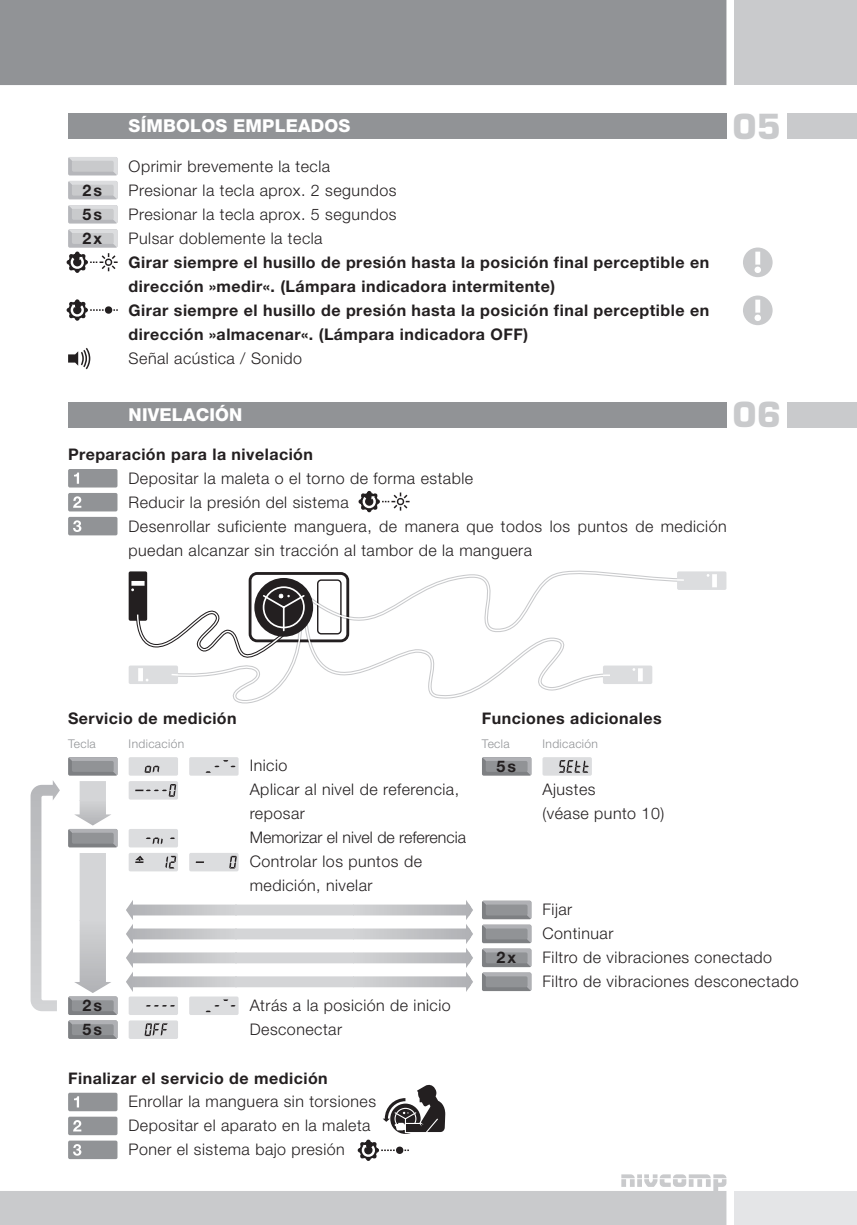
<style>
.page{position:relative;width:857px;height:1225px;background:#fff}
.page>*{position:absolute;margin:0;border:0;box-sizing:border-box;transform-origin:0 0}
.t1{font:900 37.8px "Eurostile T";color:#c9cacc}
.t2{font:800 17.8px "Helvetica Neue";letter-spacing:.01em;color:#fff}
.t3{font:300 16px/24px "Helvetica Neue";letter-spacing:.03em;color:#231f20}
.t4{font:700 16px/24px "Helvetica Neue";letter-spacing:.03em;color:#231f20}
.t5{font:300 12px "Helvetica Neue";letter-spacing:.03em;color:#919396}
</style>
<div class="page">
<svg style="left:67px;top:299px;width:51px;height:22px"></svg>
<svg style="left:68px;top:348px;width:22px;height:21px"></svg>
<svg style="left:68px;top:157px;width:49px;height:18px"></svg>
<div style="left:72px;top:161px;width:42px;height:11px;background:#c9cacc;border-radius:2px"></div>
<svg style="left:68px;top:181px;width:49px;height:18px"></svg>
<div style="left:72px;top:185px;width:42px;height:11px;background:#c9cacc;border-radius:2px"></div>
<svg style="left:67px;top:229px;width:51px;height:44px"></svg>
<div style="left:72px;top:233px;width:42px;height:11px;background:#c9cacc;border-radius:2px"></div>
<svg style="left:68px;top:205px;width:49px;height:18px"></svg>
<div style="left:72px;top:209px;width:42px;height:11px;background:#c9cacc;border-radius:2px"></div>
<div style="left:68px;top:113px;width:658px;height:26px;background:#919396"></div>
<div style="left:786px;top:113px;width:70px;height:26px;background:#c9cacc"></div>
<div style="left:68px;top:402px;width:658px;height:25px;background:#919396"></div>
<div style="left:786px;top:402px;width:70px;height:25px;background:#c9cacc"></div>
<div style="left:734px;top:0;width:122px;height:85px;background:#c9cacc"></div>
<div style="left:0;top:0;width:726px;height:85px;background:#919396"></div>
<svg style="left:358px;top:491px;width:51px;height:21px"></svg>
<svg style="left:68px;top:517px;width:49px;height:18px"></svg>
<svg style="left:68px;top:469px;width:49px;height:18px"></svg>
<svg style="left:68px;top:493px;width:49px;height:18px"></svg>
<div style="left:129px;top:757px;width:49px;height:18px;background:#dcdddf;border-radius:2px"></div>
<svg style="left:144px;top:765px;width:15px;height:8px"></svg>
<div style="left:189px;top:757px;width:49px;height:18px;background:#dcdddf;border-radius:2px"></div>
<svg style="left:205px;top:760px;width:30px;height:13px"></svg>
<div style="left:129px;top:781px;width:49px;height:18px;background:#dcdddf;border-radius:2px"></div>
<svg style="left:135px;top:784px;width:41px;height:12px"></svg>
<div style="left:129px;top:996px;width:49px;height:19px;background:#dcdddf;border-radius:2px"></div>
<svg style="left:146px;top:1005px;width:29px;height:1px"></svg>
<div style="left:542px;top:757px;width:49px;height:18px;background:#dcdddf;border-radius:2px"></div>
<svg style="left:559px;top:760px;width:29px;height:13px"></svg>
<div style="left:129px;top:1020px;width:49px;height:19px;background:#dcdddf;border-radius:2px"></div>
<svg style="left:144px;top:1023px;width:24px;height:13px"></svg>
<div style="left:129px;top:829px;width:49px;height:18px;background:#dcdddf;border-radius:2px"></div>
<svg style="left:146px;top:837px;width:17px;height:7px"></svg>
<div style="left:129px;top:853px;width:49px;height:18px;background:#dcdddf;border-radius:2px"></div>
<svg style="left:165px;top:856px;width:11px;height:12px"></svg>
<svg style="left:135px;top:855px;width:9px;height:8px"></svg>
<div style="left:189px;top:853px;width:49px;height:18px;background:#dcdddf;border-radius:2px"></div>
<svg style="left:196px;top:861px;width:8px;height:2px"></svg>
<svg style="left:229px;top:856px;width:8px;height:12px"></svg>
<div style="left:189px;top:996px;width:49px;height:19px;background:#dcdddf;border-radius:2px"></div>
<svg style="left:205px;top:999px;width:30px;height:13px"></svg>
<svg style="left:68px;top:1092px;width:49px;height:67px;background:#a8aaac"></svg>
<svg style="left:357px;top:1084px;width:88px;height:77px"></svg>
<svg style="left:685px;top:571px;width:41px;height:19px"></svg>
<svg style="left:232px;top:570px;width:453px;height:134px"></svg>
<div style="left:254px;top:578px;width:59px;height:59px;background:#231f20;border-radius:50%"></div>
<svg style="left:129px;top:571px;width:177px;height:114px"></svg>
<svg style="left:0;top:1174px;width:726px;height:50px"></svg>
<div style="left:734px;top:1191px;width:122px;height:33px;background:#e4e5e7"></div>
<svg style="left:68px;top:757px;width:49px;height:18px"></svg>
<div style="left:72px;top:761px;width:42px;height:11px;background:#919396;border-radius:2px"></div>
<svg style="left:482px;top:757px;width:49px;height:18px"></svg>
<div style="left:485px;top:761px;width:42px;height:11px;background:#919396;border-radius:2px"></div>
<svg style="left:482px;top:900px;width:49px;height:91px;background:#a9aaad"></svg>
<div style="left:485px;top:976px;width:42px;height:11px;background:#919396;border-radius:2px"></div>
<svg style="left:68px;top:920px;width:49px;height:119px"></svg>
<div style="left:79px;top:853px;width:27px;height:67px;background:#d4d5d7"></div>
<svg style="left:68px;top:800px;width:49px;height:47px"></svg>
<svg style="left:79px;top:781px;width:27px;height:19px"></svg>
<svg style="left:126px;top:900px;width:109px;height:92px"></svg>
<svg style="left:235px;top:904px;width:118px;height:84px"></svg>
<svg style="left:353px;top:900px;width:116px;height:92px"></svg>
<svg style="left:469px;top:904px;width:4px;height:84px"></svg>
<svg style="left:31px;top:780px;width:29px;height:231px"></svg>
<svg style="left:743px;top:295px;width:29px;height:30px"></svg>
<svg style="left:743px;top:247px;width:29px;height:30px"></svg>
<p class="t4" style="left:83px;top:179px;width:21px">2s</p>
<p class="t4" style="left:83px;top:228px;width:21px">2x</p>
<p class="t4" style="left:83px;top:204px;width:21px">5s</p>
<p class="t2" style="left:129px;top:120px;width:223px">SÍMBOLOS EMPLEADOS</p>
<h1 class="t1" style="left:732px;top:111px;width:50px">05</h1>
<p class="t3" style="left:129px;top:156px;width:269px">Oprimir brevemente la tecla<br>Presionar la tecla aprox. 2 segundos<br>Presionar la tecla aprox. 5 segundos<br>Pulsar doblemente la tecla</p>
<p class="t4" style="left:129px;top:252px;width:581px">Girar siempre el husillo de presión hasta la posición final perceptible en dirección »medir«. (Lámpara indicadora intermitente)<br>Girar siempre el husillo de presión hasta la posición final perceptible en dirección »almacenar«. (Lámpara indicadora OFF)</p>
<p class="t3" style="left:129px;top:348px;width:175px">Señal acústica / Sonido</p>
<p class="t2" style="left:129px;top:408px;width:115px">NIVELACIÓN</p>
<h1 class="t1" style="left:732px;top:400px;width:50px">06</h1>
<p class="t4" style="left:68px;top:444px;width:246px">Preparación para la nivelación</p>
<p class="t3" style="left:128px;top:467px;width:599px">Depositar la maleta o el torno de forma estable<br>Reducir la presión del sistema<br>Desenrollar suficiente manguera, de manera que todos los puntos de medición puedan alcanzar sin tracción al tambor de la manguera</p>
<p class="t4" style="left:68px;top:708px;width:170px">Servicio de medición</p>
<p class="t4" style="left:481px;top:708px;width:181px">Funciones adicionales</p>
<p class="t5" style="left:68px;top:739px;width:29px">Tecla</p>
<p class="t5" style="left:129px;top:739px;width:57px">Indicación</p>
<p class="t5" style="left:481px;top:739px;width:29px">Tecla</p>
<p class="t5" style="left:542px;top:739px;width:57px">Indicación</p>
<p class="t4" style="left:83px;top:995px;width:21px">2s<br>5s</p>
<p class="t3" style="left:249px;top:755px;width:218px">Inicio<br>Aplicar al nivel de referencia, reposar<br>Memorizar el nivel de referencia<br>Controlar los puntos de medición, nivelar</p>
<p class="t3" style="left:249px;top:995px;width:202px">Atrás a la posición de inicio<br>Desconectar</p>
<p class="t4" style="left:68px;top:1068px;width:261px">Finalizar el servicio de medición</p>
<p class="t3" style="left:128px;top:1091px;width:249px">Enrollar la manguera sin torsiones<br>Depositar el aparato en la maleta<br>Poner el sistema bajo presión</p>
<p class="t4" style="left:496px;top:755px;width:21px">5s</p>
<p class="t3" style="left:542px;top:779px;width:123px">Ajustes<br>(véase punto 10)</p>
<p class="t4" style="left:496px;top:947px;width:21px">2x</p>
<p class="t3" style="left:542px;top:899px;width:257px">Fijar<br>Continuar<br>Filtro de vibraciones conectado<br>Filtro de vibraciones desconectado</p>
</div>
